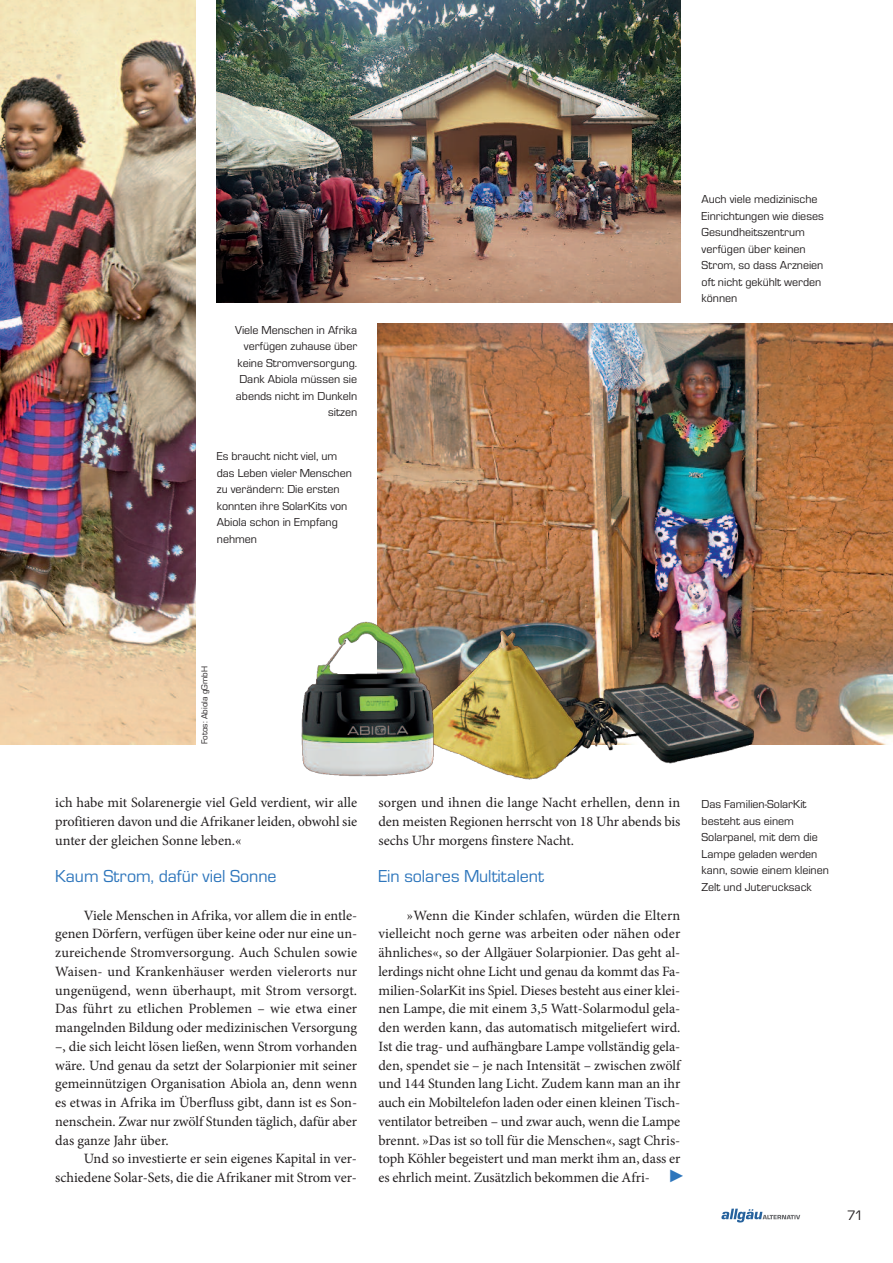
<style>
.page{position:relative;width:893px;height:1263px;background:#fff}
.page>*{position:absolute;margin:0;border:0;box-sizing:border-box;transform-origin:0 0}
.t1{font:18px "Micro Square";color:#2e76bc}
.t2{font:14.25px/18.8px "Minion Pro";letter-spacing:-.005em;color:#231f20;text-align:justify}
.t3{font:14.25px "Micro Square";color:#231f20}
.t4{font:12px/16.5px "Micro Square";color:#231f20}
.t5{font:9px "Micro Square";color:#231f20}
.s1{font-family:"Arial";font-size:18px;color:#2e76bc}
</style>
<div class="page">
<img style="left:217px;top:0;width:463px;height:302px">
<img style="left:0;top:0;width:196px;height:744px">
<svg style="left:721px;top:1209px;width:79px;height:13px"></svg>
<img style="left:377px;top:323px;width:516px;height:421px">
<img style="left:587px;top:675px;width:174px;height:89px">
<img style="left:440px;top:612px;width:147px;height:168px">
<img style="left:301px;top:599px;width:139px;height:178px">
<p class="t4" style="left:235px;top:322px;width:124px;text-align:right">Viele Menschen in Afrika verfügen zuhause über keine Stromversorgung.<br>Dank Abiola müssen sie abends nicht im Dunkeln sitzen</p>
<p class="t4" style="left:217px;top:448px;width:137px">Es braucht nicht viel, um das Leben vieler Menschen zu verändern: Die ersten konnten ihre SolarKits von<br>Abiola schon in Empfang nehmen</p>
<p class="t4" style="left:702px;top:191px;width:124px">Auch viele medizinische<br>Einrichtungen wie dieses<br>Gesundheitszentrum verfügen über keinen<br>Strom, so dass Arzneien oft nicht gekühlt werden können</p>
<p class="t5" style="left:200px;top:744px;width:79px;rotate:-90deg">Fotos: Abiola gGmbH</p>
<p class="t2" style="left:55px;top:794px;width:303px">ich habe mit Solarenergie viel Geld verdient, wir alle profitieren davon und die Afrikaner leiden, obwohl sie unter der gleichen Sonne leben.«</p>
<p class="t1" style="left:55px;top:866px;width:223px">Kaum Strom, dafür viel Sonne</p>
<p class="t2" style="left:55px;top:907px;width:303px;text-indent:29px">Viele Menschen in Afrika, vor allem die in entle&shy;genen Dörfern, verfügen über keine oder nur eine un&shy;zureichende Stromversorgung. Auch Schulen sowie Waisen- und Krankenhäuser werden vielerorts nur ungenügend, wenn überhaupt, mit Strom versorgt.<br>Das führt zu etlichen Problemen – wie etwa einer mangelnden Bildung oder medizinischen Versorgung –, die sich leicht lösen ließen, wenn Strom vorhanden wäre. Und genau da setzt der Solarpionier mit seiner gemeinnützigen Organisation Abiola an, denn wenn es etwas in Afrika im Überfluss gibt, dann ist es Son&shy;nenschein. Zwar nur zwölf Stunden täglich, dafür aber das ganze Jahr über.</p>
<p class="t2" style="left:55px;top:1151px;width:303px;text-align:right">Und so investierte er sein eigenes Kapital in ver&shy;schiedene Solar-Sets, die die Afrikaner mit Strom ver-</p>
<p class="t2" style="left:378px;top:794px;width:303px">sorgen und ihnen die lange Nacht erhellen, denn in den meisten Regionen herrscht von 18 Uhr abends bis sechs Uhr morgens finstere Nacht.</p>
<p class="t1" style="left:378px;top:866px;width:167px">Ein solares Multitalent</p>
<p class="t2" style="left:378px;top:907px;width:309px;text-align:left;text-indent:28px">»Wenn die Kinder schlafen, würden die Eltern vielleicht noch gerne was arbeiten oder nähen oder ähnliches«, so der Allgäuer Solarpionier. Das geht al&shy;lerdings nicht ohne Licht und genau da kommt das Fa&shy;milien-SolarKit ins Spiel. Dieses besteht aus einer klei&shy;nen Lampe, die mit einem 3,5 Watt-Solarmodul gela&shy;den werden kann, das automatisch mitgeliefert wird.<br>Ist die trag- und aufhängbare Lampe vollständig gela&shy;den, spendet sie – je nach Intensität – zwischen zwölf und 144 Stunden lang Licht. Zudem kann man an ihr auch ein Mobiltelefon laden oder einen kleinen Tisch&shy;ventilator betreiben – und zwar auch, wenn die Lampe brennt. »Das ist so toll für die Menschen«, sagt Chris&shy;toph Köhler begeistert und man merkt ihm an, dass er es ehrlich meint. Zusätzlich bekommen die Afri- <span class="s1">►</span></p>
<p class="t4" style="left:702px;top:796px;width:129px">Das Familien-SolarKit besteht aus einem<br>Solarpanel, mit dem die<br>Lampe geladen werden kann, sowie einem kleinen<br>Zelt und Juterucksack</p>
<p class="t3" style="left:847px;top:1208px;width:18px">71</p>
</div>
